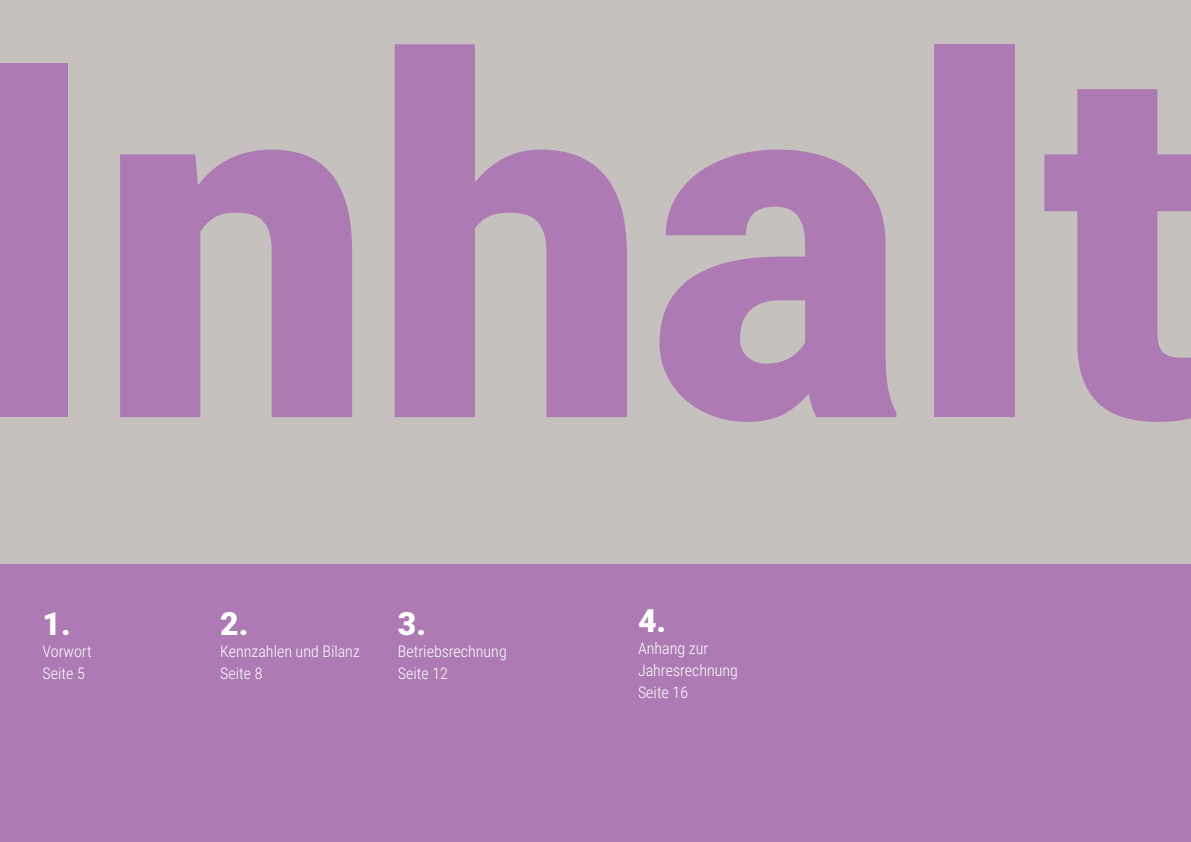
<style>
.page{position:relative;width:1191px;height:842px;background:#fff}
.page>*{position:absolute;margin:0;border:0;box-sizing:border-box;transform-origin:0 0}
.t1{font:900 497px "Roboto";color:#ad7ab4}
.t2{font:900 32px "Roboto";color:#fff}
.t3{font:300 16px/22px "Roboto Condensed";color:#fff}
</style>
<div class="page">
<div style="left:0;top:0;width:1191px;height:692px;background:#c6c1be"></div>
<div style="left:0;top:564px;width:1191px;height:278px;background:#ad7ab4"></div>
<h1 class="t1" style="left:-48px;top:-108px;width:1258px">Inhalt</h1>
<h2 class="t2" style="left:43px;top:601px;width:30px">1.</h2>
<p class="t3" style="left:43px;top:639px;width:51px">Vorwort<br>Seite 5</p>
<h2 class="t2" style="left:220px;top:601px;width:30px">2.</h2>
<p class="t3" style="left:220px;top:639px;width:141px">Kennzahlen und Bilanz<br>Seite 8</p>
<h2 class="t2" style="left:398px;top:601px;width:30px">3.</h2>
<p class="t3" style="left:398px;top:639px;width:110px">Betriebsrechnung<br>Seite 12</p>
<h2 class="t2" style="left:638px;top:599px;width:30px">4.</h2>
<p class="t3" style="left:638px;top:637px;width:101px">Anhang zur<br>Jahresrechnung<br>Seite 16</p>
</div>
